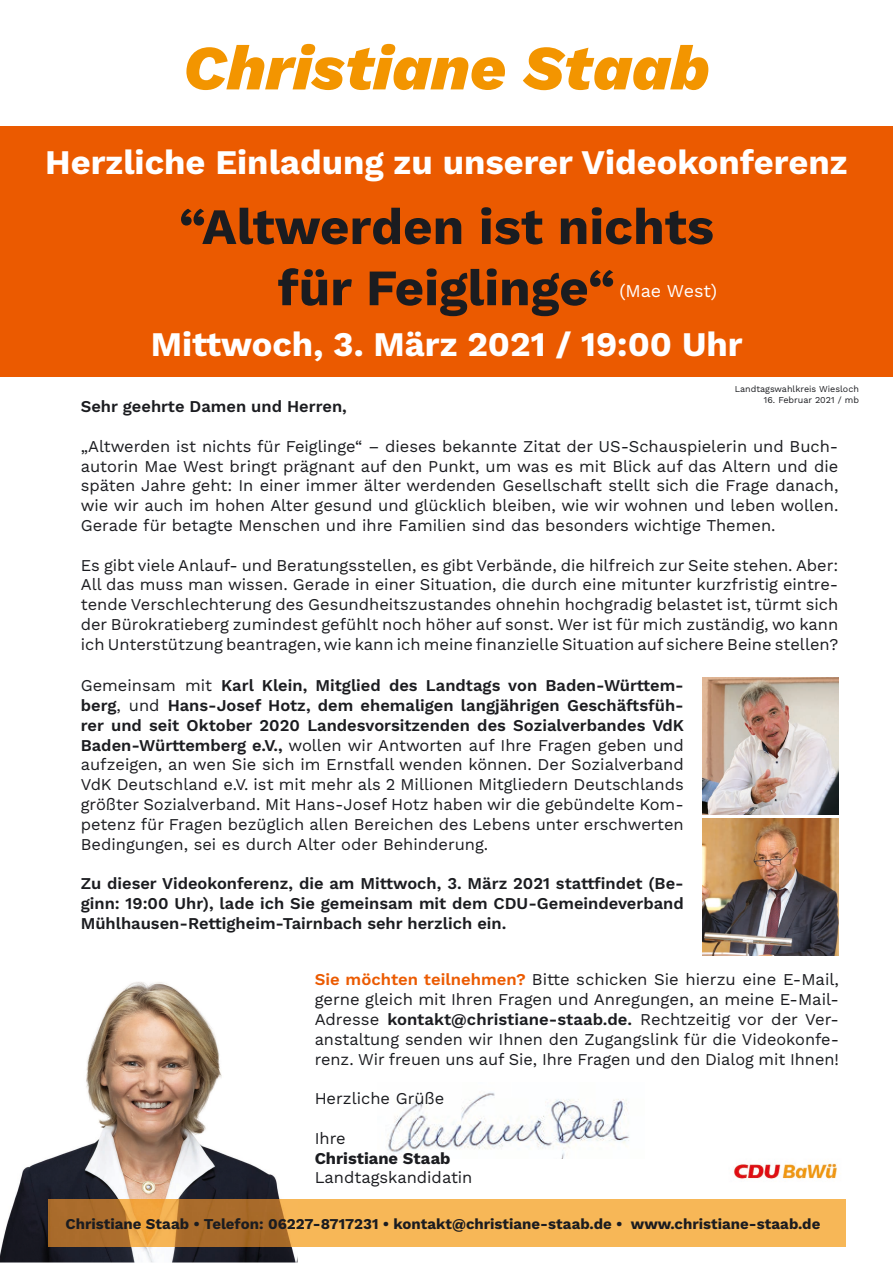
<style>
.page{position:relative;width:893px;height:1263px;background:#fff}
.page>*{position:absolute;margin:0;border:0;box-sizing:border-box;transform-origin:0 0}
.t1{font:italic 800 63px "Work Sans";color:#f39500}
.t2{font:700 51px/61.2px "Work Sans";color:#1b1c20;text-align:center}
.t3{font:700 34.5px "Work Sans";color:#fff}
.t4{font:18px "Work Sans";color:#fff}
.t5{font:16.5px/19.8px "Work Sans";color:#1b1c20;text-align:justify}
.t6{font:600 16.5px/19.8px "Work Sans";color:#1b1c20;text-align:justify}
.t7{font:700 16.5px "Work Sans";color:#1b1c20}
.t8{font:700 15px "Work Sans";color:#1b1c20}
.t9{font:9px "Work Sans";color:#1b1c20}
.s1{font-weight:600}
.s2{font-weight:600;color:#eb5a00}
</style>
<div class="page">
<div style="left:0;top:126px;width:893px;height:250px;background:#eb5a00"></div>
<img style="left:0;top:982px;width:297px;height:280px">
<div style="left:297px;top:1199px;width:549px;height:48px;background:#f7b757"></div>
<img style="left:48px;top:1199px;width:249px;height:48px">
<img style="left:388px;top:1092px;width:242px;height:67px">
<img style="left:734px;top:1163px;width:103px;height:16px">
<img style="left:702px;top:678px;width:137px;height:137px">
<img style="left:702px;top:818px;width:137px;height:137px">
<h1 class="t1" style="left:183px;top:20px;width:528px">Christiane Staab</h1>
<h3 class="t3" style="left:45px;top:136px;width:804px">Herzliche Einladung zu unserer Videokonferenz</h3>
<h2 class="t2" style="left:179px;top:194px;width:537px">“Altwerden ist nichts für Feiglinge“</h2>
<h3 class="t3" style="left:151px;top:318px;width:593px">Mittwoch, 3. März 2021 / 19:00 Uhr</h3>
<p class="t6" style="left:81px;top:396px;width:268px">Sehr geehrte Damen und Herren,</p>
<p class="t5" style="left:81px;top:435px;width:759px">„Altwerden ist nichts für Feiglinge“ – dieses bekannte Zitat der US-Schauspielerin und Buch&shy;autorin Mae West bringt prägnant auf den Punkt, um was es mit Blick auf das Altern und die späten Jahre geht: In einer immer älter werdenden Gesellschaft stellt sich die Frage danach, wie wir auch im hohen Alter gesund und glücklich bleiben, wie wir wohnen und leben wollen.<br>Gerade für betagte Menschen und ihre Familien sind das besonders wichtige Themen.</p>
<p class="t5" style="left:81px;top:554px;width:759px">Es gibt viele Anlauf- und Beratungsstellen, es gibt Verbände, die hilfreich zur Seite stehen. Aber:<br>All das muss man wissen. Gerade in einer Situation, die durch eine mitunter kurzfristig eintre&shy;tende Verschlechterung des Gesundheitszustandes ohnehin hochgradig belastet ist, türmt sich der Bürokratieberg zumindest gefühlt noch höher auf sonst. Wer ist für mich zuständig, wo kann ich Unterstützung beantragen, wie kann ich meine finanzielle Situation auf sichere Beine stellen?</p>
<p class="t5" style="left:81px;top:675px;width:605px">Gemeinsam mit <span class="s1">Karl Klein, Mitglied des Landtags von Baden-Württem&shy;berg</span>, und <span class="s1">Hans-Josef Hotz, dem ehemaligen langjährigen Geschäftsfüh&shy;rer und seit Oktober 2020 Landesvorsitzenden des Sozialverbandes VdK Baden-Württemberg e.V.,</span> wollen wir Antworten auf Ihre Fragen geben und aufzeigen, an wen Sie sich im Ernstfall wenden können. Der Sozialverband VdK Deutschland e.V. ist mit mehr als 2 Millionen Mitgliedern Deutschlands größter Sozialverband. Mit Hans-Josef Hotz haben wir die gebündelte Kom&shy;petenz für Fragen bezüglich allen Bereichen des Lebens unter erschwerten Bedingungen, sei es durch Alter oder Behinderung.</p>
<p class="t6" style="left:81px;top:873px;width:605px">Zu dieser Videokonferenz, die am Mittwoch, 3. März 2021 stattfindet (Be&shy;ginn: 19:00 Uhr), lade ich Sie gemeinsam mit dem CDU-Gemeindeverband Mühlhausen-Rettigheim-Tairnbach sehr herzlich ein.</p>
<p class="t4" style="left:619px;top:277px;width:99px">(Mae West)</p>
<p class="t9" style="left:735px;top:382px;width:126px">Landtagswahlkreis Wiesloch</p>
<p class="t9" style="left:764px;top:393px;width:97px">16. Februar 2021 / mb</p>
<p class="t5" style="left:315px;top:969px;width:526px"><span class="s2">Sie möchten teilnehmen?</span> Bitte schicken Sie hierzu eine E-Mail, gerne gleich mit Ihren Fragen und Anregungen, an meine E-Mail-Adresse <span class="s1">kontakt@christiane-staab.de.</span> Rechtzeitig vor der Ver&shy;anstaltung senden wir Ihnen den Zugangslink für die Videokonfe&shy;renz. Wir freuen uns auf Sie, Ihre Fragen und den Dialog mit Ihnen!</p>
<p class="t5" style="left:315px;top:1088px;width:131px">Herzliche Grüße</p>
<p class="t5" style="left:315px;top:1127px;width:33px">Ihre</p>
<p class="t7" style="left:315px;top:1145px;width:137px">Christiane Staab</p>
<p class="t5" style="left:315px;top:1167px;width:159px">Landtagskandidatin</p>
<p class="t8" style="left:66px;top:1212px;width:756px">Christiane Staab • Telefon: 06227-8717231 • kontakt@christiane-staab.de • www.christiane-staab.de</p>
</div>
